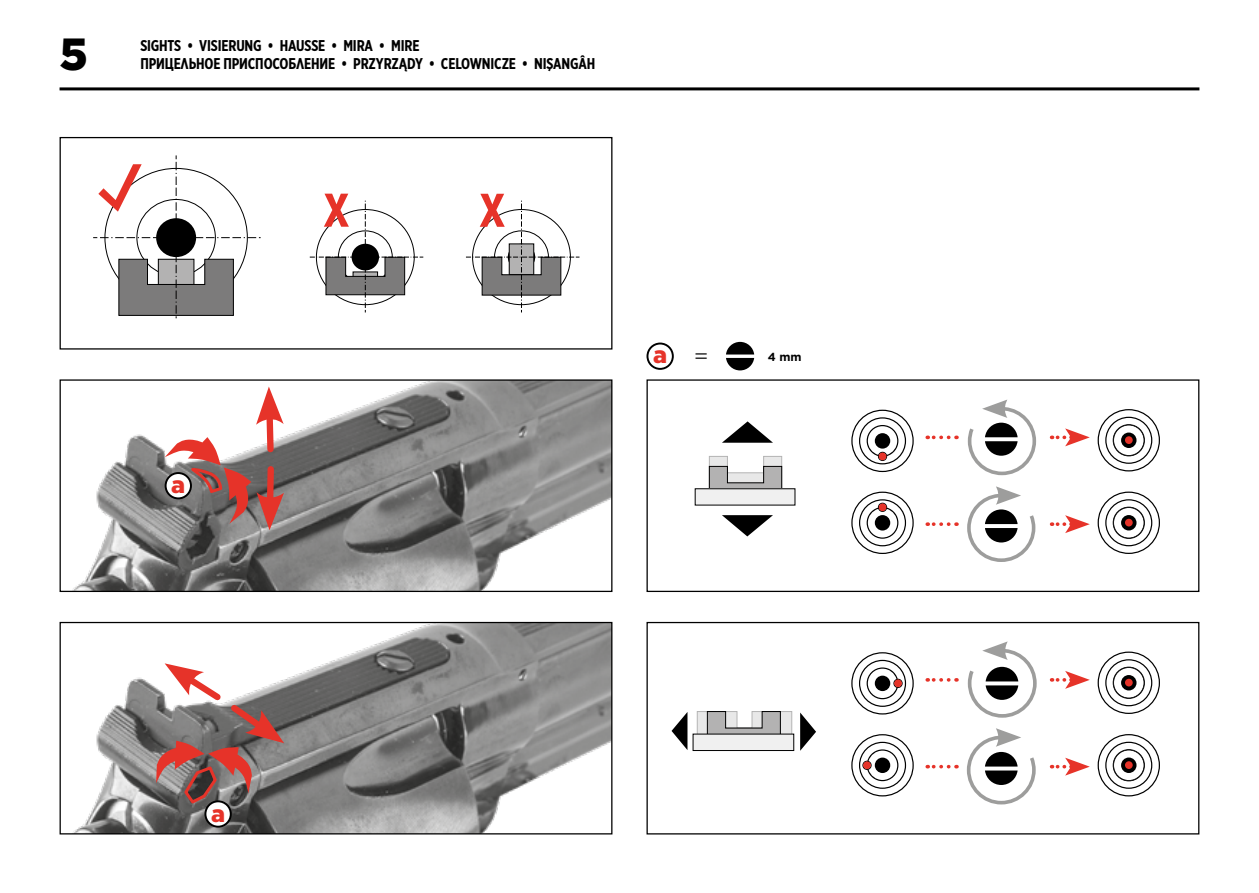
<style>
.page{position:relative;width:1259px;height:893px;background:#fff}
.page>*{position:absolute;margin:0;border:0;box-sizing:border-box;transform-origin:0 0}
.t1{font:900 45px "Gotham";color:#000}
.t2{font:900 23.4px "Gotham";color:#e63329}
.t3{font:700 15.6px "Gotham X Narrow";letter-spacing:-.01em;color:#000}
.t4{font:700 11.7px "Gotham";color:#000}
.s1{font-family:"Minion Pro";font-weight:400;color:#000}
</style>
<div class="page">
<hr style="left:60px;top:87px;width:1139px;height:3px;background:#000">
<img style="left:73px;top:381px;width:537px;height:209px">
<div style="left:60px;top:379px;width:552px;height:213px;border:1px solid #000"></div>
<div style="left:646px;top:622px;width:553px;height:212px;border:1px solid #000"></div>
<div style="left:646px;top:379px;width:553px;height:213px;border:1px solid #000"></div>
<svg style="left:709px;top:456px;width:73px;height:32px"></svg>
<div style="left:695px;top:489px;width:100px;height:16px;background:#f0f0f0"></div>
<svg style="left:722px;top:421px;width:51px;height:22px"></svg>
<svg style="left:722px;top:515px;width:51px;height:21px"></svg>
<svg style="left:851px;top:652px;width:62px;height:62px"></svg>
<div style="left:894px;top:679px;width:8px;height:8px;background:#e63329;border-radius:50%"></div>
<svg style="left:851px;top:410px;width:62px;height:62px"></svg>
<div style="left:878px;top:452px;width:8px;height:8px;background:#e63329;border-radius:50%"></div>
<svg style="left:1051px;top:671px;width:38px;height:18px"></svg>
<svg style="left:1051px;top:428px;width:38px;height:18px"></svg>
<svg style="left:927px;top:678px;width:22px;height:4px"></svg>
<svg style="left:927px;top:436px;width:22px;height:3px"></svg>
<svg style="left:1051px;top:758px;width:38px;height:18px"></svg>
<svg style="left:1051px;top:515px;width:38px;height:18px"></svg>
<svg style="left:927px;top:765px;width:22px;height:3px"></svg>
<svg style="left:927px;top:522px;width:22px;height:4px"></svg>
<svg style="left:1097px;top:734px;width:63px;height:62px"></svg>
<svg style="left:1097px;top:492px;width:63px;height:62px"></svg>
<svg style="left:1097px;top:652px;width:63px;height:62px"></svg>
<svg style="left:1097px;top:409px;width:63px;height:62px"></svg>
<svg style="left:851px;top:734px;width:62px;height:62px"></svg>
<div style="left:863px;top:761px;width:8px;height:8px;background:#e63329;border-radius:50%"></div>
<svg style="left:851px;top:492px;width:62px;height:62px"></svg>
<div style="left:878px;top:503px;width:8px;height:8px;background:#e63329;border-radius:50%"></div>
<svg style="left:671px;top:712px;width:16px;height:38px"></svg>
<svg style="left:800px;top:712px;width:16px;height:39px"></svg>
<svg style="left:697px;top:711px;width:95px;height:23px;background:#bcbcbc"></svg>
<div style="left:693px;top:734px;width:101px;height:16px;background:#f0f0f0"></div>
<div style="left:693px;top:734px;width:101px;height:17px;border:1px solid #000"></div>
<svg style="left:165px;top:387px;width:119px;height:143px"></svg>
<img style="left:73px;top:624px;width:537px;height:208px">
<div style="left:60px;top:622px;width:552px;height:212px;border:1px solid #000"></div>
<svg style="left:968px;top:400px;width:68px;height:75px"></svg>
<svg style="left:967px;top:486px;width:68px;height:76px"></svg>
<svg style="left:968px;top:641px;width:68px;height:77px"></svg>
<svg style="left:967px;top:728px;width:68px;height:76px"></svg>
<div style="left:646px;top:343px;width:28px;height:27px;border:2px solid #000;border-radius:50%"></div>
<svg style="left:726px;top:342px;width:28px;height:28px"></svg>
<div style="left:166px;top:473px;width:25px;height:25px;background:#fff;border-radius:50%"></div>
<div style="left:165px;top:472px;width:27px;height:27px;border:2px solid #000;border-radius:50%"></div>
<div style="left:205px;top:801px;width:26px;height:26px;background:#fff;border-radius:50%"></div>
<div style="left:204px;top:800px;width:28px;height:28px;border:2px solid #000;border-radius:50%"></div>
<div style="left:60px;top:137px;width:552px;height:213px;border:1px solid #000"></div>
<svg style="left:466px;top:194px;width:113px;height:118px"></svg>
<svg style="left:309px;top:194px;width:114px;height:118px"></svg>
<svg style="left:93px;top:155px;width:168px;height:163px"></svg>
<svg style="left:156px;top:663px;width:128px;height:143px"></svg>
<h1 class="t1" style="left:60px;top:23px;width:30px">5</h1>
<p class="t3" style="left:140px;top:36px;width:281px">SIGHTS • VISIERUNG • HAUSSE • MIRA • MIRE</p>
<p class="t3" style="left:140px;top:54px;width:456px">ПРИЦЕЛЬНОЕ ПРИСПОСОБЛЕНИЕ • PRZYRZĄDY • CELOWNICZE • NIŞANGÂH</p>
<h2 class="t2" style="left:171px;top:469px;width:15px">a</h2>
<h2 class="t2" style="left:653px;top:338px;width:56px">a <span class="s1">=</span></h2>
<p class="t4" style="left:768px;top:349px;width:35px">4 mm</p>
<h2 class="t2" style="left:211px;top:797px;width:15px">a</h2>
</div>
